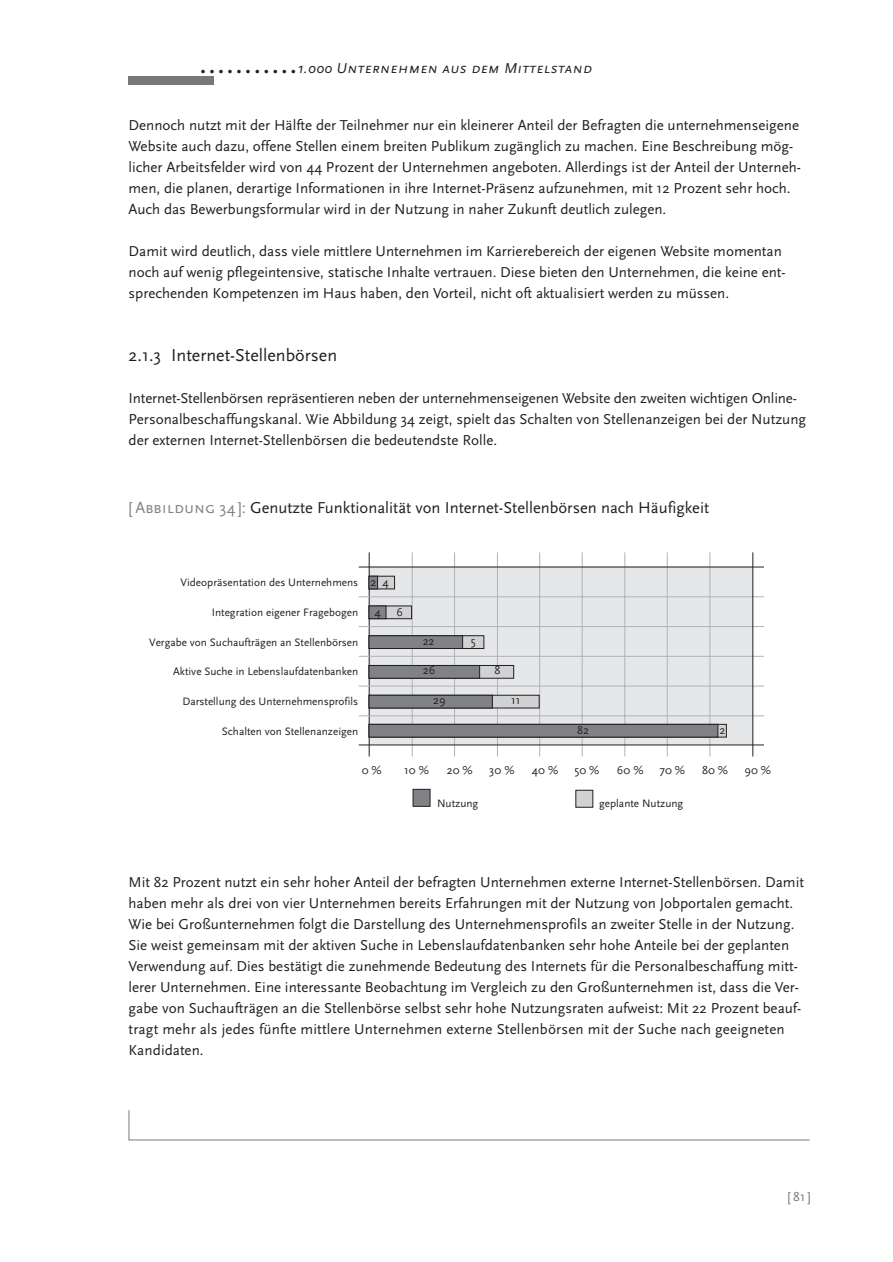
<style>
.page{position:relative;width:893px;height:1262px;background:#fff}
.page>*{position:absolute;margin:0;border:0;box-sizing:border-box;transform-origin:0 0}
.t1{font:18px "Scala Sans";color:#231f20}
.t2{font:16.5px "Scala Sans";color:#231f20}
.t3{font:15px/21px "Scala Sans";color:#231f20}
.t4{font:italic 15px "Scala Sans Caps";letter-spacing:.02em;color:#231f20}
.t5{font:13.5px "Scala Sans Caps";color:#76787b}
.t6{font:12px "Scala Sans";color:#231f20}
.t7{font:11.25px "Scala Sans";color:#231f20}
.s1{font-family:"Scala Sans Caps";color:#808285}
.s2{color:#808285}
</style>
<div class="page">
<svg style="left:128px;top:1110px;width:682px;height:30px"></svg>
<div style="left:129px;top:77px;width:85px;height:8px;background:#76787b"></div>
<div style="left:369px;top:567px;width:383px;height:178px;background:#e6e7e9"></div>
<hr style="left:369px;top:552px;width:1px;height:204px;background:#231f20">
<hr style="left:359px;top:596px;width:405px;height:1px;background:#b2b3b7">
<hr style="left:359px;top:626px;width:405px;height:1px;background:#b2b3b7">
<hr style="left:359px;top:656px;width:405px;height:1px;background:#b2b3b7">
<hr style="left:359px;top:685px;width:405px;height:1px;background:#b2b3b7">
<hr style="left:359px;top:715px;width:405px;height:1px;background:#b2b3b7">
<hr style="left:412px;top:552px;width:1px;height:204px;background:#b2b3b7">
<hr style="left:454px;top:552px;width:1px;height:204px;background:#b2b3b7">
<hr style="left:497px;top:552px;width:1px;height:204px;background:#b2b3b7">
<hr style="left:539px;top:552px;width:1px;height:204px;background:#b2b3b7">
<hr style="left:581px;top:552px;width:1px;height:204px;background:#b2b3b7">
<hr style="left:624px;top:552px;width:1px;height:204px;background:#b2b3b7">
<hr style="left:666px;top:552px;width:1px;height:204px;background:#b2b3b7">
<hr style="left:709px;top:552px;width:1px;height:204px;background:#b2b3b7">
<hr style="left:359px;top:744px;width:405px;height:1px;background:#231f20">
<div style="left:369px;top:576px;width:26px;height:13px;background:#d1d2d4;border:1px solid #231f20"></div>
<div style="left:369px;top:576px;width:9px;height:13px;background:#808285;border:1px solid #231f20"></div>
<div style="left:369px;top:635px;width:115px;height:13px;background:#d1d2d4;border:1px solid #231f20"></div>
<div style="left:369px;top:635px;width:94px;height:13px;background:#808285;border:1px solid #231f20"></div>
<div style="left:369px;top:665px;width:145px;height:13px;background:#d1d2d4;border:1px solid #231f20"></div>
<div style="left:369px;top:695px;width:170px;height:13px;background:#d1d2d4;border:1px solid #231f20"></div>
<svg style="left:718px;top:724px;width:8px;height:13px"></svg>
<div style="left:369px;top:665px;width:111px;height:13px;background:#808285;border:1px solid #231f20"></div>
<div style="left:369px;top:695px;width:123px;height:13px;background:#808285;border:1px solid #231f20"></div>
<div style="left:369px;top:724px;width:349px;height:13px;background:#808285;border:1px solid #231f20"></div>
<div style="left:576px;top:790px;width:17px;height:17px;background:#d1d2d4"></div>
<div style="left:413px;top:789px;width:17px;height:17px;background:#808285;border:1px solid #231f20"></div>
<hr style="left:752px;top:552px;width:1px;height:204px;background:#231f20">
<div style="left:369px;top:606px;width:43px;height:13px;background:#d1d2d4;border:1px solid #231f20"></div>
<div style="left:369px;top:606px;width:17px;height:13px;background:#808285;border:1px solid #231f20"></div>
<hr style="left:359px;top:566px;width:405px;height:1px;background:#231f20">
<p class="t4" style="left:298px;top:59px;width:296px">1.000 Unternehmen aus dem Mittelstand</p>
<p class="t3" style="left:200px;top:61px;width:97px">• • • • • • • • • • •</p>
<p class="t3" style="left:129px;top:116px;width:673px">Dennoch nutzt mit der Hälfte der Teilnehmer nur ein kleinerer Anteil der Befragten die unternehmenseigene Website auch dazu, offene Stellen einem breiten Publikum zugänglich zu machen. Eine Beschreibung mög&shy;licher Arbeitsfelder wird von 44 Prozent der Unternehmen angeboten. Allerdings ist der Anteil der Unterneh&shy;men, die planen, derartige Informationen in ihre Internet-Präsenz aufzunehmen, mit 12 Prozent sehr hoch.<br>Auch das Bewerbungsformular wird in der Nutzung in naher Zukunft deutlich zulegen.</p>
<p class="t3" style="left:129px;top:242px;width:658px">Damit wird deutlich, dass viele mittlere Unternehmen im Karrierebereich der eigenen Website momentan noch auf wenig pflegeintensive, statische Inhalte vertrauen. Diese bieten den Unternehmen, die keine ent&shy;sprechenden Kompetenzen im Haus haben, den Vorteil, nicht oft aktualisiert werden zu müssen.</p>
<p class="t1" style="left:129px;top:348px;width:210px">2.1.3 Internet-Stellenbörsen</p>
<p class="t3" style="left:129px;top:389px;width:679px">Internet-Stellenbörsen repräsentieren neben der unternehmenseigenen Website den zweiten wichtigen Online-<br>Personalbeschaffungskanal. Wie Abbildung 34 zeigt, spielt das Schalten von Stellenanzeigen bei der Nutzung der externen Internet-Stellenbörsen die bedeutendste Rolle.</p>
<p class="t2" style="left:129px;top:500px;width:582px"><span class="s1">[ Abbildung 34 ]</span><span class="s2">:</span> Genutzte Funktionalität von Internet-Stellenbörsen nach Häufigkeit</p>
<p class="t7" style="left:180px;top:577px;width:179px">Videopräsentation des Unternehmens</p>
<p class="t7" style="left:212px;top:607px;width:148px">Integration eigener Fragebogen</p>
<p class="t7" style="left:149px;top:637px;width:211px">Vergabe von Suchaufträgen an Stellenbörsen</p>
<p class="t7" style="left:173px;top:666px;width:187px">Aktive Suche in Lebenslaufdatenbanken</p>
<p class="t7" style="left:182px;top:696px;width:177px">Darstellung des Unternehmensprofils</p>
<p class="t7" style="left:222px;top:726px;width:138px">Schalten von Stellenanzeigen</p>
<p class="t6" style="left:370px;top:577px;width:20px">2 4</p>
<p class="t6" style="left:374px;top:606px;width:8px">4</p>
<p class="t6" style="left:396px;top:606px;width:8px">6</p>
<p class="t6" style="left:422px;top:636px;width:13px">22</p>
<p class="t6" style="left:471px;top:636px;width:6px">5</p>
<p class="t6" style="left:423px;top:665px;width:14px">26</p>
<p class="t6" style="left:494px;top:665px;width:7px">8</p>
<p class="t6" style="left:433px;top:695px;width:14px">29</p>
<p class="t6" style="left:511px;top:695px;width:11px">11</p>
<p class="t6" style="left:577px;top:725px;width:13px">82</p>
<p class="t6" style="left:719px;top:725px;width:7px">2</p>
<p class="t6" style="left:361px;top:765px;width:22px">0 %</p>
<p class="t6" style="left:404px;top:765px;width:26px">10 %</p>
<p class="t6" style="left:447px;top:765px;width:27px">20 %</p>
<p class="t6" style="left:489px;top:765px;width:27px">30 %</p>
<p class="t6" style="left:532px;top:765px;width:28px">40 %</p>
<p class="t6" style="left:574px;top:765px;width:26px">50 %</p>
<p class="t6" style="left:617px;top:765px;width:28px">60 %</p>
<p class="t6" style="left:659px;top:765px;width:27px">70 %</p>
<p class="t6" style="left:702px;top:765px;width:28px">80 %</p>
<p class="t6" style="left:744px;top:765px;width:28px">90 %</p>
<p class="t7" style="left:437px;top:798px;width:43px">Nutzung</p>
<p class="t7" style="left:599px;top:798px;width:86px">geplante Nutzung</p>
<p class="t3" style="left:129px;top:872px;width:677px">Mit 82 Prozent nutzt ein sehr hoher Anteil der befragten Unternehmen externe Internet-Stellenbörsen. Damit haben mehr als drei von vier Unternehmen bereits Erfahrungen mit der Nutzung von Jobportalen gemacht.<br>Wie bei Großunternehmen folgt die Darstellung des Unternehmensprofils an zweiter Stelle in der Nutzung.<br>Sie weist gemeinsam mit der aktiven Suche in Lebenslaufdatenbanken sehr hohe Anteile bei der geplanten Verwendung auf. Dies bestätigt die zunehmende Bedeutung des Internets für die Personalbeschaffung mitt&shy;lerer Unternehmen. Eine interessante Beobachtung im Vergleich zu den Großunternehmen ist, dass die Ver&shy;gabe von Suchaufträgen an die Stellenbörse selbst sehr hohe Nutzungsraten aufweist: Mit 22 Prozent beauf&shy;tragt mehr als jedes fünfte mittlere Unternehmen externe Stellenbörsen mit der Suche nach geeigneten Kandidaten.</p>
<p class="t5" style="left:787px;top:1188px;width:25px">[81]</p>
</div>
